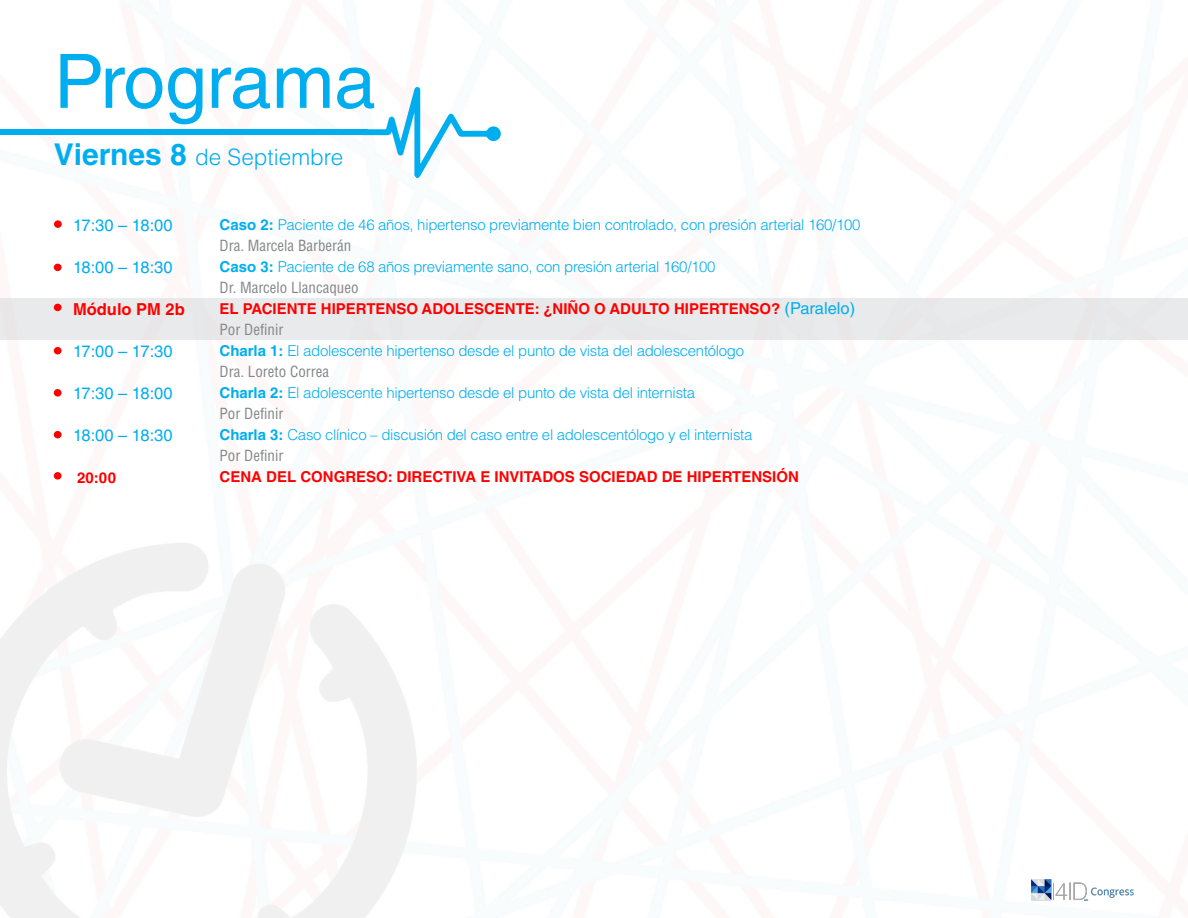
<style>
.page{position:relative;width:1188px;height:918px;background:#fff}
.page>*{position:absolute;margin:0;border:0;box-sizing:border-box;transform-origin:0 0}
.t1{font:75px "Helvetica LT Std";letter-spacing:-.01em;color:#00aeef}
.t2{font:300 22.5px "Helvetica LT Std";color:#00aeef}
.t3{font:16.5px "Helvetica LT Std";letter-spacing:-.02em;color:#00aeef}
.t4{font:700 16.5px "Helvetica LT Std";color:#f00}
.t5{font:300 15px "Helvetica LT Std";letter-spacing:-.02em;color:#00aeef}
.t6{font:700 15px "Helvetica LT Std";color:#f00}
.t7{font:condensed 15px "Helvetica LT Std";color:#848689}
.s1{font-weight:700;font-size:30px}
.s2{font-weight:700}
.s3{font-weight:400;font-size:16.5px;color:#00aeef}
</style>
<div class="page">
<img style="left:0;top:221px;width:1188px;height:697px">
<svg style="left:362px;top:87px;width:139px;height:91px"></svg>
<div style="left:0;top:129px;width:367px;height:6px;background:#00aeef"></div>
<div style="left:0;top:299px;width:1188px;height:41px;background:#e9eaeb"></div>
<img style="left:1031px;top:878px;width:103px;height:22px">
<div style="left:54px;top:220px;width:8px;height:8px;background:#f00;border-radius:50%"></div>
<div style="left:54px;top:264px;width:8px;height:7px;background:#f00;border-radius:50%"></div>
<div style="left:54px;top:347px;width:8px;height:7px;background:#f00;border-radius:50%"></div>
<div style="left:54px;top:389px;width:8px;height:8px;background:#f00;border-radius:50%"></div>
<div style="left:54px;top:472px;width:8px;height:8px;background:#f00;border-radius:50%"></div>
<div style="left:54px;top:304px;width:8px;height:7px;background:#f00;border-radius:50%"></div>
<div style="left:54px;top:431px;width:8px;height:7px;background:#f00;border-radius:50%"></div>
<p class="t1" style="left:54px;top:38px;width:324px">Programa</p>
<p class="t2" style="left:54px;top:143px;width:291px"><span class="s1">Viernes 8</span> de Septiembre</p>
<p class="t3" style="left:73px;top:216px;width:101px">17:30 – 18:00</p>
<p class="t3" style="left:73px;top:258px;width:101px">18:00 – 18:30</p>
<p class="t4" style="left:73px;top:299px;width:113px">Módulo PM 2b</p>
<p class="t3" style="left:73px;top:342px;width:101px">17:00 – 17:30</p>
<p class="t3" style="left:73px;top:384px;width:101px">17:30 – 18:00</p>
<p class="t3" style="left:73px;top:426px;width:101px">18:00 – 18:30</p>
<p class="t6" style="left:77px;top:469px;width:40px">20:00</p>
<p class="t5" style="left:220px;top:215px;width:642px"><span class="s2">Caso 2:</span> Paciente de 46 años, hipertenso previamente bien controlado, con presión arterial 160/100</p>
<p class="t7" style="left:220px;top:236px;width:133px">Dra. Marcela Barberán</p>
<p class="t5" style="left:220px;top:257px;width:498px"><span class="s2">Caso 3:</span> Paciente de 68 años previamente sano, con presión arterial 160/100</p>
<p class="t7" style="left:220px;top:278px;width:140px">Dr. Marcelo Llancaqueo</p>
<p class="t6" style="left:220px;top:300px;width:637px">EL PACIENTE HIPERTENSO ADOLESCENTE: ¿NIÑO O ADULTO HIPERTENSO? <span class="s3">(Paralelo)</span></p>
<p class="t7" style="left:220px;top:320px;width:65px">Por Definir</p>
<p class="t5" style="left:220px;top:341px;width:526px"><span class="s2">Charla 1:</span> El adolescente hipertenso desde el punto de vista del adolescentólogo</p>
<p class="t7" style="left:220px;top:362px;width:111px">Dra. Loreto Correa</p>
<p class="t5" style="left:220px;top:383px;width:477px"><span class="s2">Charla 2:</span> El adolescente hipertenso desde el punto de vista del internista</p>
<p class="t7" style="left:220px;top:404px;width:65px">Por Definir</p>
<p class="t5" style="left:220px;top:425px;width:534px"><span class="s2">Charla 3:</span> Caso clínico – discusión del caso entre el adolescentólogo y el internista</p>
<p class="t7" style="left:220px;top:446px;width:65px">Por Definir</p>
<p class="t6" style="left:220px;top:468px;width:581px">CENA DEL CONGRESO: DIRECTIVA E INVITADOS SOCIEDAD DE HIPERTENSIÓN</p>
</div>
